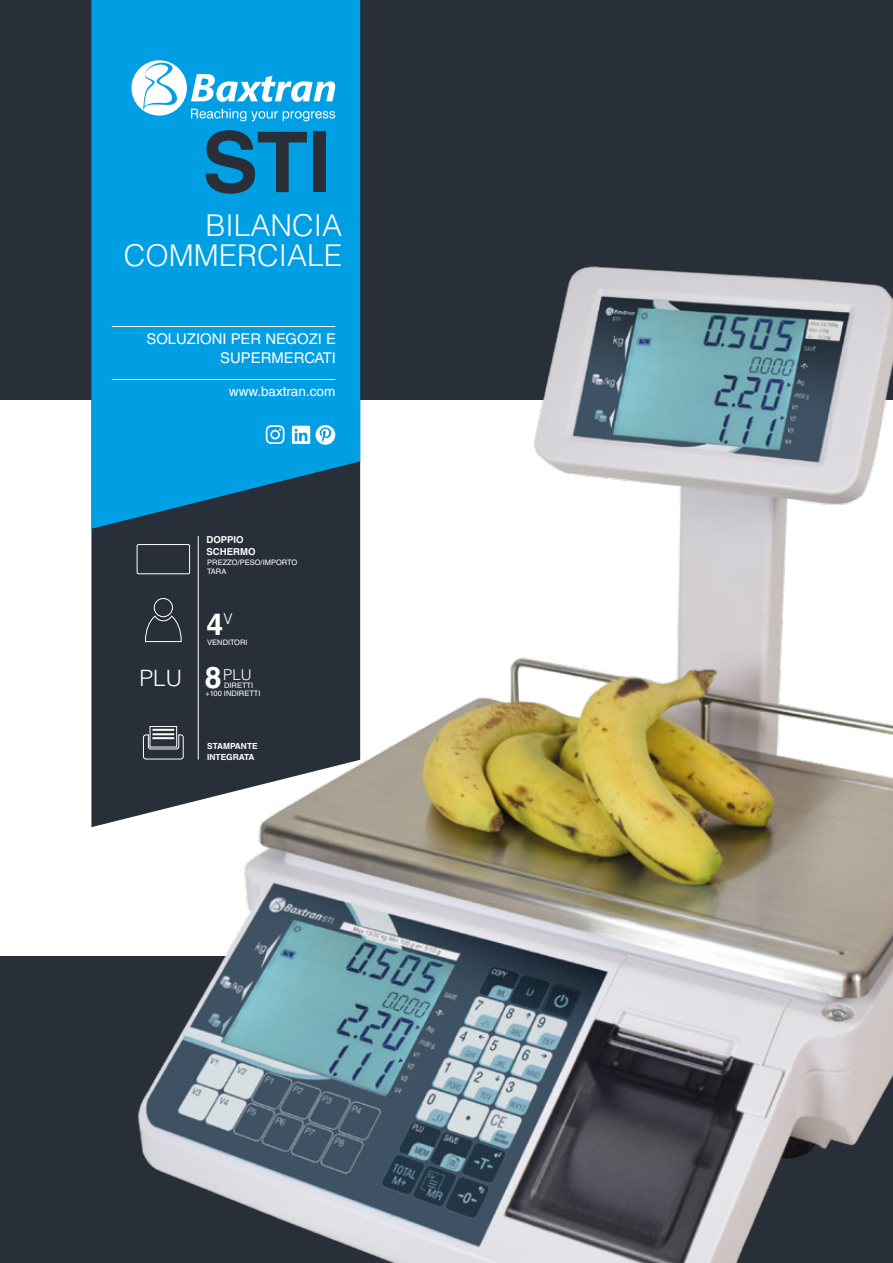
<style>
.page{position:relative;width:893px;height:1263px;background:#fff}
.page>*{position:absolute;margin:0;border:0;box-sizing:border-box;transform-origin:0 0}
.TITULAR_PEQ{font:700 84px "Helvetica LT Std";color:#282f39}
.TITULAR_PEQ-2{font:300 30px "Helvetica LT Std";color:#fff}
.títols_ok{font:700 30px "Helvetica LT Std";color:#fff}
.títols_ok-2{font:300 22.5px "Helvetica LT Std";color:#fff}
.títols_ok-3{font:300 15px "Helvetica LT Std";color:#fff}
.cos_texte_capçal{font:14.85px/18.9px "Helvetica LT Std";color:#fff;text-align:right}
.t1{font:13.5px "Helvetica LT Std";color:#fff}
.títols_ok-4{font:700 9.6px "Helvetica LT Std";color:#fff}
.títols_ok-5{font:700 8.4px "Helvetica LT Std";color:#fff}
.títols_ok-6{font:7.5px "Helvetica LT Std";color:#fff}
</style>
<div class="page">
<div style="left:0;top:0;width:893px;height:400px;background:#282f39"></div>
<div style="left:91px;top:0;width:269px;height:218px;background:#009fe3"></div>
<svg style="left:131px;top:60px;width:204px;height:61px;background:#59c0ec"></svg>
<div style="left:0;top:957px;width:893px;height:306px;background:#282f39"></div>
<img style="left:65px;top:218px;width:828px;height:1045px">
<svg style="left:266px;top:425px;width:18px;height:19px"></svg>
<p class="TITULAR_PEQ" style="left:202px;top:111px;width:131px">STI</p>
<p class="TITULAR_PEQ-2" style="left:206px;top:206px;width:138px">BILANCIA</p>
<p class="TITULAR_PEQ-2" style="left:124px;top:236px;width:220px">COMMERCIALE</p>
<p class="cos_texte_capçal" style="left:146px;top:330px;width:191px">SOLUZIONI PER NEGOZI E<br>SUPERMERCATI</p>
<p class="t1" style="left:229px;top:383px;width:108px">www.baxtran.com</p>
<p class="títols_ok-4" style="left:206px;top:534px;width:39px">DOPPIO</p>
<p class="títols_ok-4" style="left:206px;top:545px;width:51px">SCHERMO</p>
<p class="títols_ok-6" style="left:207px;top:558px;width:91px">PREZZO/PESO/IMPORTO</p>
<p class="títols_ok-6" style="left:207px;top:567px;width:21px">TARA</p>
<p class="títols_ok-3" style="left:223px;top:609px;width:11px">V</p>
<p class="títols_ok" style="left:206px;top:606px;width:18px">4</p>
<p class="títols_ok-6" style="left:207px;top:637px;width:42px">VENDITORI</p>
<p class="títols_ok-2" style="left:139px;top:664px;width:44px">PLU</p>
<p class="títols_ok" style="left:205px;top:659px;width:18px">8</p>
<p class="títols_ok-3" style="left:223px;top:665px;width:30px">PLU</p>
<p class="títols_ok-6" style="left:224px;top:681px;width:31px">DIRETTI</p>
<p class="títols_ok-6" style="left:205px;top:688px;width:57px">+100 INDIRETTI</p>
<p class="títols_ok-5" style="left:207px;top:741px;width:52px">STAMPANTE</p>
<p class="títols_ok-5" style="left:207px;top:751px;width:49px">INTEGRATA</p>
</div>
